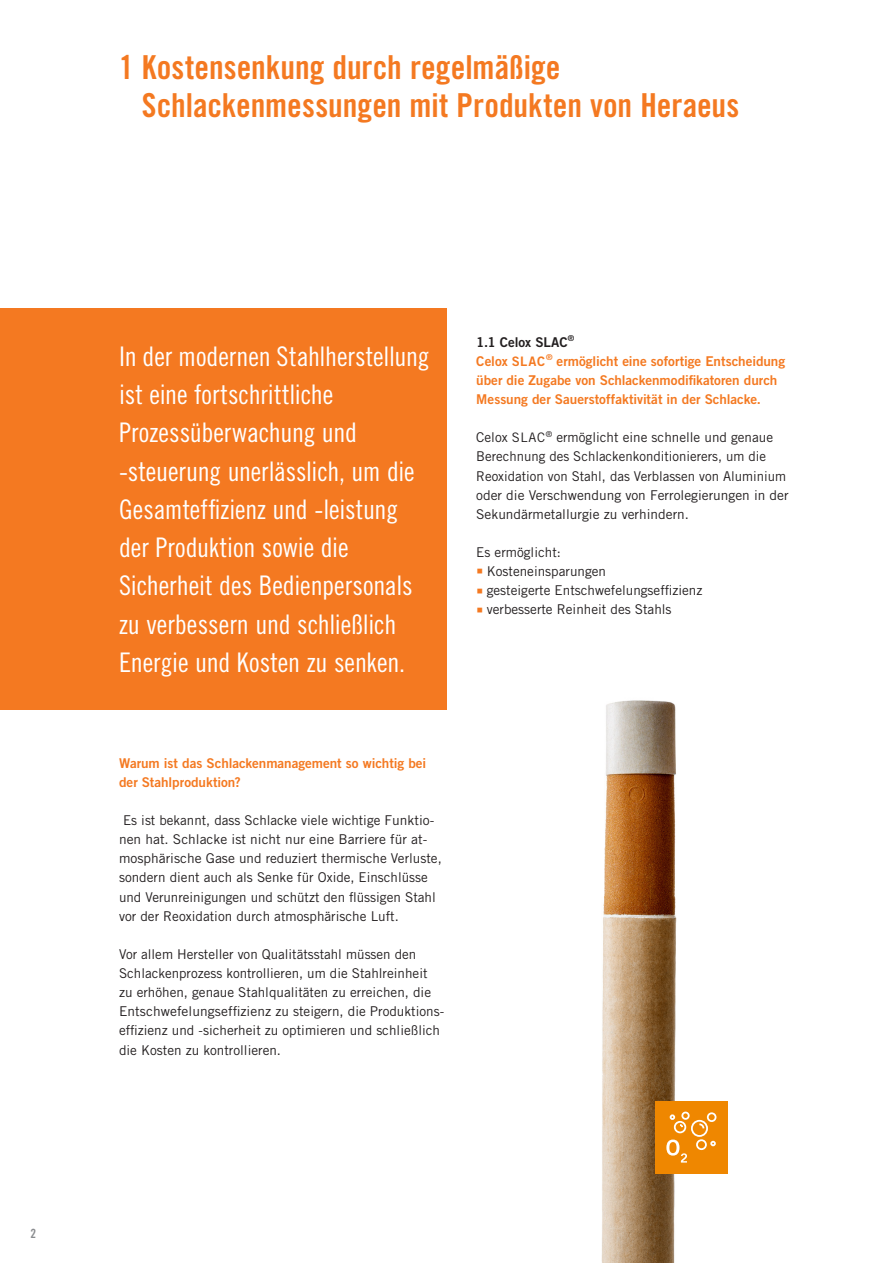
<style>
.page{position:relative;width:893px;height:1263px;background:#fff}
.page>*{position:absolute;margin:0;border:0;box-sizing:border-box;transform-origin:0 0}
.HER_brochure_H1{font:33px/38.2px "Trade Gothic LT Pro Bd Cn 20";color:#f47921}
.HER_brochure_Intro_text{font:27px/38.2px "Trade Gothic LT Pro Cn 18";letter-spacing:-.005em;color:#fff}
.HER_brochure_copy{font:13.5px/19.2px "Trade Gothic LT Pro";color:#231f20}
.HER_brochure_Copy_Bold___orange{font:13.5px/19.2px "Trade Gothic LT Pro Bd 2";letter-spacing:-.005em;color:#f47921}
.HER_brochure_H4{font:13.5px/19.2px "Trade Gothic LT Pro Bd 2";letter-spacing:-.005em;color:#f47921}
.HER_brochure_H2{font:13.5px "Trade Gothic LT Pro Bd 2";letter-spacing:-.005em;color:#231f20}
.t1{font:12.75px "Trade Gothic LT Pro Bd Cn 20";color:#8a8c8f}
.s1{font-size:13.05px}
.s2{font-family:"Arial";font-size:21px;color:#f47921}
</style>
<div class="page">
<div style="left:0;top:308px;width:446px;height:402px;background:#f47921"></div>
<img style="left:601px;top:700px;width:127px;height:563px">
<div style="left:655px;top:1101px;width:72px;height:73px;background:#ef8700"></div>
<div style="left:681px;top:1111px;width:9px;height:9px;border:2px solid #fff;border-radius:50%"></div>
<div style="left:707px;top:1112px;width:9px;height:10px;border:2px solid #fff;border-radius:50%"></div>
<svg style="left:710px;top:1141px;width:6px;height:5px"></svg>
<div style="left:696px;top:1139px;width:11px;height:11px;border:2px solid #fff;border-radius:50%"></div>
<div style="left:674px;top:1121px;width:12px;height:12px;border:2px solid #fff;border-radius:50%"></div>
<svg style="left:670px;top:1114px;width:14px;height:15px"></svg>
<div style="left:691px;top:1120px;width:17px;height:17px;border:2px solid #fff;border-radius:50%"></div>
<svg style="left:698px;top:1122px;width:7px;height:7px"></svg>
<svg style="left:666px;top:1139px;width:21px;height:23px"></svg>
<p class="HER_brochure_H1" style="left:142px;top:48px;width:599px;text-indent:-23px">1 Kostensenkung durch regelmäßige<br>Schlackenmessungen mit Produkten von Heraeus</p>
<p class="t1" style="left:30px;top:1226px;width:7px">2</p>
<p class="HER_brochure_Intro_text" style="left:119px;top:337px;width:312px">In der modernen Stahlherstellung ist eine fortschrittliche<br>Prozessüberwachung und -steuerung unerlässlich, um die<br>Gesamteffizienz und -leistung der Produktion sowie die<br>Sicherheit des Bedienpersonals zu verbessern und schließlich<br>Energie und Kosten zu senken.</p>
<p class="HER_brochure_H4" style="left:119px;top:753px;width:309px">Warum ist das Schlackenmanagement so wichtig bei der Stahlproduktion?</p>
<p class="HER_brochure_copy" style="left:119px;top:810px;width:324px;text-indent:4px">Es ist bekannt, dass Schlacke viele wichtige Funktio&shy;nen hat. Schlacke ist nicht nur eine Barriere für at&shy;mosphärische Gase und reduziert thermische Verluste, sondern dient auch als Senke für Oxide, Einschlüsse und Verunreinigungen und schützt den flüssigen Stahl vor der Reoxidation durch atmosphärische Luft.</p>
<p class="HER_brochure_copy" style="left:119px;top:944px;width:327px">Vor allem Hersteller von Qualitätsstahl müssen den Schlackenprozess kontrollieren, um die Stahlreinheit zu erhöhen, genaue Stahlqualitäten zu erreichen, die Entschwefelungseffizienz zu steigern, die Produktions&shy;effizienz und -sicherheit zu optimieren und schließlich die Kosten zu kontrollieren.</p>
<p class="HER_brochure_H2" style="left:476px;top:333px;width:99px">1.1 Celox SLAC<sup>®</sup></p>
<p class="HER_brochure_Copy_Bold___orange" style="left:476px;top:351px;width:310px">Celox <span class="s1">SLAC</span><sup>®</sup> ermöglicht eine sofortige Entscheidung über die Zugabe von Schlackenmodifikatoren durch<br>Messung der Sauerstoffaktivität in der Schlacke.</p>
<p class="HER_brochure_copy" style="left:476px;top:428px;width:314px">Celox <span class="s1">SLAC</span><sup>®</sup> ermöglicht eine schnelle und genaue Berechnung des Schlackenkonditionierers, um die Reoxidation von Stahl, das Verblassen von Aluminium oder die Verschwendung von Ferrolegierungen in der Sekundärmetallurgie zu verhindern.</p>
<p class="HER_brochure_copy" style="left:476px;top:542px;width:86px">Es ermöglicht:</p>
<p class="HER_brochure_copy" style="left:476px;top:562px;width:131px"><span class="s2">▪</span> Kosteneinsparungen</p>
<p class="HER_brochure_copy" style="left:476px;top:581px;width:228px"><span class="s2">▪</span> gesteigerte Entschwefelungseffizienz</p>
<p class="HER_brochure_copy" style="left:476px;top:600px;width:197px"><span class="s2">▪</span> verbesserte Reinheit des Stahls</p>
</div>
